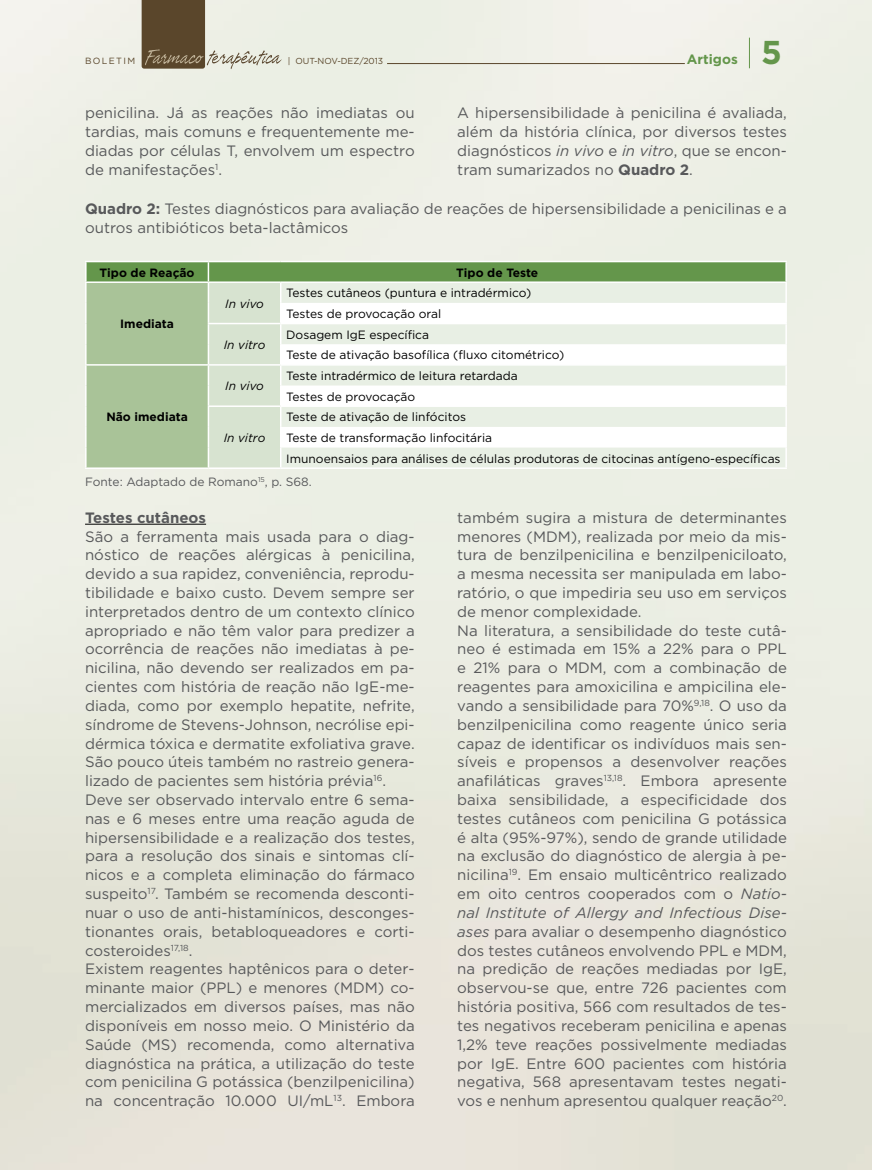
<style>
.page{position:relative;width:872px;height:1170px;background:#fff}
.page>*{position:absolute;margin:0;border:0;box-sizing:border-box;transform-origin:0 0}
.t1{font:700 33px "Gotham";color:#64964b}
.t2{font:15px/18.8px "Gotham";color:#58595b}
.t3{font:700 15px "Gotham";color:#58595b}
.t4{font:700 13.5px "Gotham";color:#64964b}
.t5{font:12px/20.7px "Gotham";color:#000}
.t6{font:700 12px "Gotham";color:#000}
.t7{font:12px "Gotham";color:#58595b}
.t8{font:italic 12px "Gotham";color:#000}
.t9{font:9px "Gotham";letter-spacing:.15em;color:#5a462b}
.t10{font:8.7px "Gotham";letter-spacing:-.01em;color:#5a462b}
.s1{font-style:italic}
.s2{font-weight:700}
</style>
<div class="page">
<svg style="left:142px;top:0;width:140px;height:69px"></svg>
<hr style="left:749px;top:38px;width:1px;height:30px;background:#64964b">
<hr style="left:387px;top:63px;width:298px;height:1px;background:#5a462b">
<svg style="left:85px;top:261px;width:702px;height:206px"></svg>
<hr style="left:785px;top:447px;width:2px;height:20px;background:#fff">
<hr style="left:85px;top:524px;width:121px;height:1px;background:#000">
<p class="t9" style="left:85px;top:55px;width:52px">BOLETIM</p>
<p class="t10" style="left:288px;top:55px;width:97px">| OUT-NOV-DEZ/2013</p>
<p class="t4" style="left:687px;top:50px;width:52px">Artigos</p>
<h1 class="t1" style="left:761px;top:30px;width:22px">5</h1>
<p class="t2" style="left:85px;top:103px;width:331px;text-align:justify">penicilina. Já as reações não imediatas ou tardias, mais comuns e frequentemente me&shy;diadas por células T, envolvem um espectro de manifestações<sup>1</sup>.</p>
<p class="t2" style="left:457px;top:103px;width:331px;text-align:justify">A hipersensibilidade à penicilina é avaliada, além da história clínica, por diversos testes diagnósticos <span class="s1">in vivo</span> e <span class="s1">in vitro</span>, que se encon&shy;tram sumarizados no <span class="s2">Quadro 2</span>.</p>
<p class="t2" style="left:85px;top:198px;width:703px;line-height:19.5px"><span class="s2">Quadro 2:</span> Testes diagnósticos para avaliação de reações de hipersensibilidade a penicilinas e a outros antibióticos beta-lactâmicos</p>
<p class="t6" style="left:100px;top:264px;width:96px">Tipo de Reação</p>
<p class="t6" style="left:456px;top:264px;width:83px">Tipo de Teste</p>
<p class="t6" style="left:120px;top:316px;width:55px">Imediata</p>
<p class="t8" style="left:225px;top:296px;width:40px">In vivo</p>
<p class="t5" style="left:286px;top:282px;width:247px">Testes cutâneos (puntura e intradérmico)<br>Testes de provocação oral</p>
<p class="t8" style="left:224px;top:337px;width:43px">In vitro</p>
<p class="t5" style="left:286px;top:324px;width:279px">Dosagem IgE específica<br>Teste de ativação basofílica (fluxo citométrico)</p>
<p class="t8" style="left:225px;top:378px;width:40px">In vivo</p>
<p class="t5" style="left:286px;top:365px;width:233px">Teste intradérmico de leitura retardada<br>Testes de provocação</p>
<p class="t8" style="left:224px;top:430px;width:43px">In vitro</p>
<p class="t6" style="left:106px;top:409px;width:83px">Não imediata</p>
<p class="t5" style="left:286px;top:406px;width:496px">Teste de ativação de linfócitos<br>Teste de transformação linfocitária<br>Imunoensaios para análises de células produtoras de citocinas antígeno-específicas</p>
<p class="t7" style="left:85px;top:474px;width:228px">Fonte: Adaptado de Romano<sup>15</sup>, p. S68.</p>
<p class="t3" style="left:85px;top:507px;width:122px">Testes cutâneos</p>
<p class="t2" style="left:85px;top:526px;width:331px">São a ferramenta mais usada para o diag&shy;nóstico de reações alérgicas à penicilina, devido a sua rapidez, conveniência, reprodu&shy;tibilidade e baixo custo. Devem sempre ser interpretados dentro de um contexto clínico apropriado e não têm valor para predizer a ocorrência de reações não imediatas à pe&shy;nicilina, não devendo ser realizados em pa&shy;cientes com história de reação não IgE-me&shy;diada, como por exemplo hepatite, nefrite, síndrome de Stevens-Johnson, necrólise epi&shy;dérmica tóxica e dermatite exfoliativa grave.<br>São pouco úteis também no rastreio genera&shy;lizado de pacientes sem história prévia<sup>16</sup>.<br>Deve ser observado intervalo entre 6 sema&shy;nas e 6 meses entre uma reação aguda de hipersensibilidade e a realização dos testes, para a resolução dos sinais e sintomas clí&shy;nicos e a completa eliminação do fármaco suspeito<sup>17</sup>. Também se recomenda desconti&shy;nuar o uso de anti-histamínicos, desconges&shy;tionantes orais, betabloqueadores e corti&shy;costeroides<sup>17,18</sup>.<br>Existem reagentes haptênicos para o deter&shy;minante maior (PPL) e menores (MDM) co&shy;mercializados em diversos países, mas não disponíveis em nosso meio. O Ministério da Saúde (MS) recomenda, como alternativa diagnóstica na prática, a utilização do teste com penicilina G potássica (benzilpenicilina) na concentração 10.000 UI/mL<sup>13</sup>. Embora</p>
<p class="t2" style="left:457px;top:507px;width:331px">também sugira a mistura de determinantes menores (MDM), realizada por meio da mis&shy;tura de benzilpenicilina e benzilpeniciloato, a mesma necessita ser manipulada em labo&shy;ratório, o que impediria seu uso em serviços de menor complexidade.<br>Na literatura, a sensibilidade do teste cutâ&shy;neo é estimada em 15% a 22% para o PPL e 21% para o MDM, com a combinação de reagentes para amoxicilina e ampicilina ele&shy;vando a sensibilidade para 70%<sup>9,18</sup>. O uso da benzilpenicilina como reagente único seria capaz de identificar os indivíduos mais sen&shy;síveis e propensos a desenvolver reações anafiláticas graves<sup>13,18</sup>. Embora apresente baixa sensibilidade, a especificidade dos testes cutâneos com penicilina G potássica é alta (95%-97%), sendo de grande utilidade na exclusão do diagnóstico de alergia à pe&shy;nicilina<sup>19</sup>. Em ensaio multicêntrico realizado em oito centros cooperados com o <span class="s1">Natio&shy;nal Institute of Allergy and Infectious Dise&shy;ases</span> para avaliar o desempenho diagnóstico dos testes cutâneos envolvendo PPL e MDM, na predição de reações mediadas por IgE, observou-se que, entre 726 pacientes com história positiva, 566 com resultados de tes&shy;tes negativos receberam penicilina e apenas 1,2% teve reações possivelmente mediadas por IgE. Entre 600 pacientes com história negativa, 568 apresentavam testes negati&shy;vos e nenhum apresentou qualquer reação<sup>20</sup>.</p>
</div>
